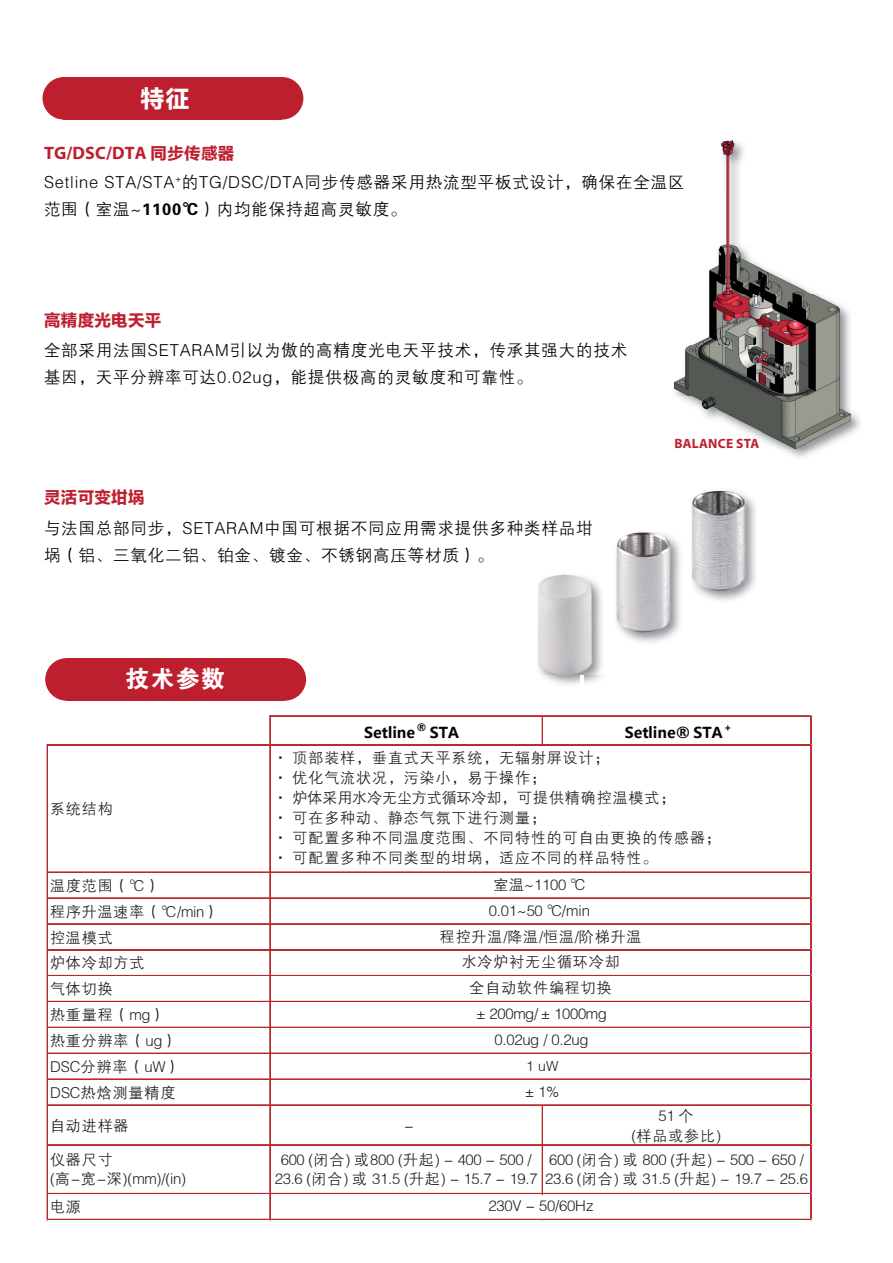
<style>
.page{position:relative;width:893px;height:1263px;background:#fff}
.page>*{position:absolute;margin:0;border:0;box-sizing:border-box;transform-origin:0 0}
.t1{font:24px "FZDHTK GBK1 0";color:#fff}
.t2{font:24px "FZLTDHK GBK1 0";color:#fff}
.t3{font:700 18px "Myriad Pro";letter-spacing:.01em;color:#be1f2e}
.t4{font:16.5px/27px "FZZDXK GBK1 0";letter-spacing:.05em;color:#030303}
.t5{font:16.5px "FZLTDHK GBK1 0";letter-spacing:.02em;color:#be1f2e}
.t6{font:15px/25.8px "FZZDXK GBK1 0";letter-spacing:.065em;color:#231f20}
.t7{font:15px/20px "FZZDXK GBK1 0";letter-spacing:-.02em;color:#231f20}
.t8{font:15px "FZZDXK GBK1 0";color:#231f20}
.t9{font:700 15px "Microsoft Ya Hei";color:#030303}
.t10{font:13.95px "FZZDXK GBK1 0";color:#231f20}
.t11{font:700 13.5px "Myriad Pro";letter-spacing:.02em;color:#be1f2e}
.t12{font:700 9.9px "Microsoft Ya Hei";color:#030303}
.s1{font-family:"FZLTDHK GBK1 0";font-weight:400;font-size:16.5px}
.s2{font-family:"FZDHTJW GB1 0"}
.s3{font-family:"MS Mincho"}
</style>
<div class="page">
<div style="left:66px;top:658px;width:219px;height:43px;background:#be1f2e"></div>
<div style="left:45px;top:658px;width:43px;height:43px;background:#be1f2e;border-radius:50%"></div>
<div style="left:264px;top:658px;width:42px;height:43px;background:#be1f2e;border-radius:50%"></div>
<div style="left:64px;top:77px;width:218px;height:43px;background:#be1f2e"></div>
<div style="left:43px;top:77px;width:42px;height:43px;background:#be1f2e;border-radius:50%"></div>
<div style="left:261px;top:77px;width:42px;height:43px;background:#be1f2e;border-radius:50%"></div>
<img style="left:816px;top:407px;width:44px;height:44px">
<img style="left:778px;top:448px;width:38px;height:10px">
<img style="left:674px;top:141px;width:176px;height:307px">
<img style="left:715px;top:490px;width:41px;height:48px">
<img style="left:745px;top:538px;width:11px;height:56px">
<img style="left:538px;top:491px;width:207px;height:183px">
<hr style="left:271px;top:715px;width:540px;height:1px;background:#b6282e">
<hr style="left:271px;top:716px;width:541px;height:1px;background:#b6282e">
<hr style="left:48px;top:744px;width:764px;height:1px;background:#b6282e">
<hr style="left:48px;top:872px;width:764px;height:1px;background:#b6282e">
<hr style="left:48px;top:897px;width:764px;height:1px;background:#b6282e">
<hr style="left:48px;top:898px;width:764px;height:1px;background:#b6282e">
<hr style="left:48px;top:923px;width:764px;height:1px;background:#b6282e">
<hr style="left:48px;top:924px;width:764px;height:1px;background:#b6282e">
<hr style="left:48px;top:949px;width:764px;height:1px;background:#b6282e">
<hr style="left:48px;top:975px;width:764px;height:1px;background:#b6282e">
<hr style="left:48px;top:1001px;width:764px;height:1px;background:#b6282e">
<hr style="left:48px;top:1027px;width:764px;height:1px;background:#b6282e">
<hr style="left:48px;top:1053px;width:764px;height:1px;background:#b6282e">
<hr style="left:48px;top:1079px;width:764px;height:1px;background:#b6282e">
<svg style="left:542px;top:717px;width:1px;height:27px"></svg>
<hr style="left:48px;top:1104px;width:764px;height:1px;background:#b6282e">
<hr style="left:48px;top:1105px;width:764px;height:1px;background:#b6282e">
<hr style="left:48px;top:1144px;width:764px;height:1px;background:#b6282e">
<hr style="left:48px;top:1193px;width:764px;height:1px;background:#b6282e">
<hr style="left:47px;top:744px;width:1px;height:476px;background:#b6282e">
<hr style="left:269px;top:716px;width:1px;height:504px;background:#b6282e">
<hr style="left:270px;top:716px;width:1px;height:504px;background:#b6282e">
<hr style="left:542px;top:1106px;width:1px;height:88px;background:#b6282e">
<hr style="left:48px;top:1219px;width:764px;height:1px;background:#b6282e">
<hr style="left:810px;top:717px;width:1px;height:503px;background:#b6282e">
<hr style="left:811px;top:717px;width:1px;height:503px;background:#b6282e">
<h1 class="t2" style="left:140px;top:85px;width:51px">特征</h1>
<p class="t3" style="left:44px;top:141px;width:192px">TG/DSC/DTA <span class="s1">同步传感器</span></p>
<p class="t4" style="left:44px;top:169px;width:642px">Setline STA/STA<sup>+</sup>的TG/DSC/DTA同步传感器采用热流型平板式设计，确保在全温区范围（室温~<span class="s2">1100℃</span>）内均能保持超高灵敏度。</p>
<p class="t5" style="left:44px;top:312px;width:119px">高精度光电天平</p>
<p class="t4" style="left:44px;top:337px;width:585px">全部采用法国SETARAM引以为傲的高精度光电天平技术，传承其强大的技术基因，天平分辨率可达0.02ug，能提供极高的灵敏度和可靠性。</p>
<p class="t5" style="left:44px;top:488px;width:102px">灵活可变坩埚</p>
<p class="t4" style="left:44px;top:515px;width:550px">与法国总部同步，SETARAM中国可根据不同应用需求提供多种类样品坩埚（铝、三氧化二铝、铂金、镀金、不锈钢高压等材质）。</p>
<h1 class="t1" style="left:125px;top:665px;width:101px">技术参数</h1>
<p class="t11" style="left:674px;top:435px;width:86px">BALANCE STA</p>
<p class="t6" style="left:50px;top:796px;width:64px">系统结构</p>
<p class="t9" style="left:364px;top:722px;width:52px">Setline</p>
<p class="t12" style="left:417px;top:720px;width:11px">®</p>
<p class="t9" style="left:430px;top:722px;width:31px">STA</p>
<p class="t9" style="left:625px;top:722px;width:100px">Setline® STA</p>
<p class="t12" style="left:724px;top:720px;width:9px">+</p>
<p class="t6" style="left:277px;top:746px;width:334px"><span class="s3">▪</span> 顶部装样，垂直式天平系统，无辐射屏设计；</p>
<p class="t6" style="left:277px;top:765px;width:271px"><span class="s3">▪</span> 优化气流状况，污染小，易于操作；</p>
<p class="t8" style="left:277px;top:790px;width:400px"><span class="s3">▪</span> 炉体采用水冷无尘方式循环冷却，可提供精确控温模式；</p>
<p class="t6" style="left:277px;top:805px;width:271px"><span class="s3">▪</span> 可在多种动、静态气氛下进行测量；</p>
<p class="t6" style="left:277px;top:825px;width:446px"><span class="s3">▪</span> 可配置多种不同温度范围、不同特性的可自由更换的传感器；</p>
<p class="t6" style="left:277px;top:845px;width:382px"><span class="s3">▪</span> 可配置多种不同类型的坩埚，适应不同的样品特性。</p>
<p class="t6" style="left:50px;top:873px;width:170px">温度范围（℃）<br>程序升温速率（℃/min）控温模式<br>炉体冷却方式<br>气体切换<br>热重量程（mg）<br>热重分辨率（ug）<br>DSC分辨率（uW）<br>DSC热焓测量精度</p>
<p class="t6" style="left:50px;top:1113px;width:80px">自动进样器</p>
<p class="t6" style="left:404px;top:1113px;width:11px">-</p>
<p class="t6" style="left:440px;top:872px;width:203px;text-align:center">室温~1100 ℃<br>0.01~50 ℃/min<br>程控升温/降温/恒温/阶梯升温水冷炉衬无尘循环冷却</p>
<p class="t7" style="left:470px;top:975px;width:144px;line-height:26px">全自动软件编程切换±200mg/±1000mg</p>
<p class="t6" style="left:494px;top:1027px;width:95px">0.02ug / 0.2ug</p>
<p class="t10" style="left:526px;top:1058px;width:34px">1 uW</p>
<p class="t6" style="left:522px;top:1079px;width:39px">±1%</p>
<p class="t6" style="left:632px;top:1106px;width:91px;line-height:20px;text-align:center">51 个<br>(样品或参比)</p>
<p class="t6" style="left:50px;top:1150px;width:138px;line-height:20px">仪器尺寸<br>(高-宽-深)(mm)/(in)</p>
<p class="t7" style="left:275px;top:1150px;width:264px;text-align:center">600 (闭合) 或800 (升起) - 400 - 500 /<br>23.6 (闭合) 或 31.5 (升起) - 15.7 - 19.7</p>
<p class="t7" style="left:545px;top:1150px;width:264px">600 (闭合) 或 800 (升起) - 500 - 650 /<br>23.6 (闭合) 或 31.5 (升起) - 19.7 - 25.6</p>
<p class="t6" style="left:50px;top:1194px;width:32px">电源</p>
<p class="t7" style="left:488px;top:1196px;width:106px">230V - 50/60Hz</p>
</div>
